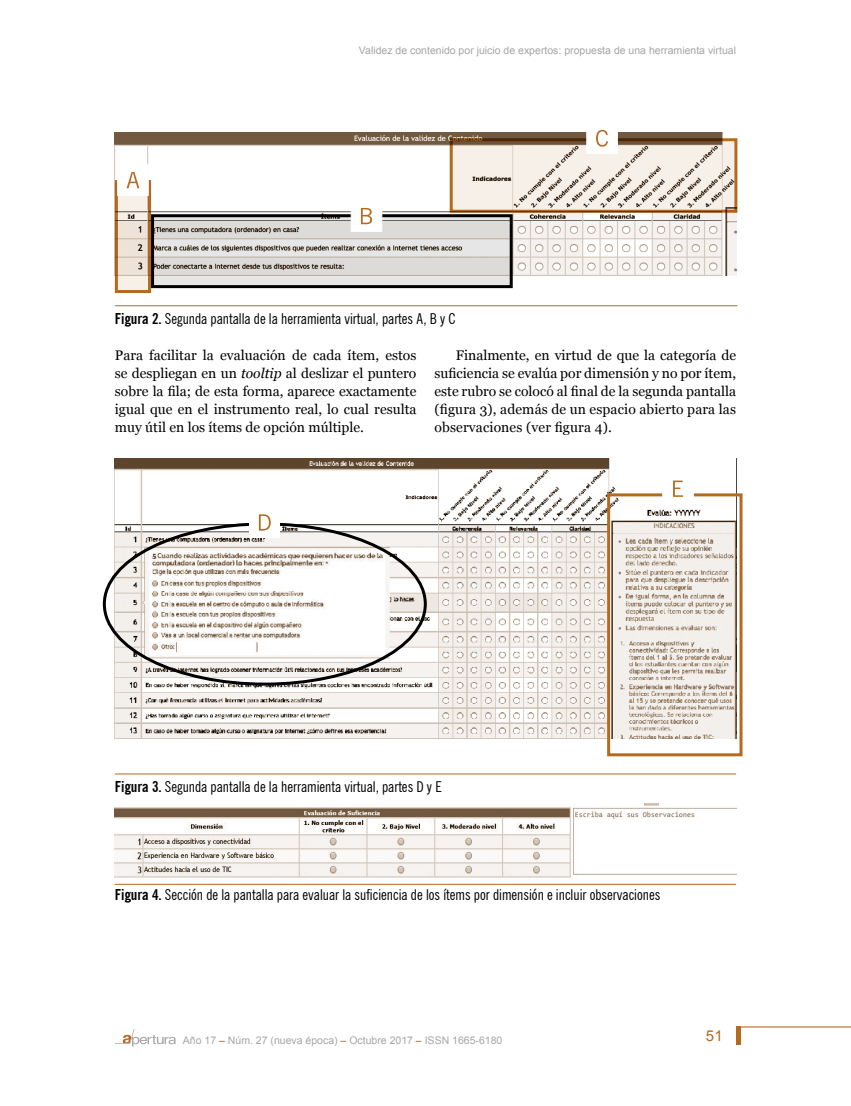
<style>
.page{position:relative;width:851px;height:1106px;background:#fff}
.page>*{position:absolute;margin:0;border:0;box-sizing:border-box;transform-origin:0 0}
.t1{font:condensed 15px "News Gothic BT";color:#000}
.t2{font:15px "Arial";color:#b46a1f}
.t3{font:13.8px/18px "Georgia";letter-spacing:.005em;color:#000;text-align:justify}
.t4{font:10.5px "Arial";color:#a6a6a6}
.s1{font-weight:700}
.s2{font-style:italic}
.s3{color:#b46a1f}
</style>
<div class="page">
<svg style="left:115px;top:1029px;width:60px;height:17px"></svg>
<hr style="left:737px;top:1026px;width:113px;height:1px;background:#b46a1f">
<hr style="left:736px;top:1026px;width:4px;height:18px;background:#b46a1f">
<img style="left:115px;top:133px;width:621px;height:142px">
<img style="left:115px;top:458px;width:621px;height:281px">
<img style="left:115px;top:803px;width:621px;height:75px">
<div style="left:607px;top:493px;width:135px;height:263px;border:3px solid #b46a1f"></div>
<div style="left:662px;top:473px;width:31px;height:31px;background:#fff"></div>
<svg style="left:673px;top:480px;width:10px;height:17px"></svg>
<div style="left:249px;top:507px;width:31px;height:31px;background:#fff"></div>
<svg style="left:259px;top:514px;width:12px;height:16px"></svg>
<svg style="left:453px;top:142px;width:280px;height:67px;background:#e2d9d1"></svg>
<div style="left:449px;top:138px;width:288px;height:75px;border:3px solid #b46a1f"></div>
<svg style="left:119px;top:195px;width:28px;height:94px;background:#e8ded5"></svg>
<div style="left:115px;top:180px;width:36px;height:113px;border:3px solid #b46a1f"></div>
<svg style="left:155px;top:218px;width:353px;height:66px;background:#d1cfcc"></svg>
<div style="left:151px;top:214px;width:361px;height:74px;border:3px solid #000"></div>
<div style="left:586px;top:123px;width:31px;height:31px;background:#fff"></div>
<svg style="left:596px;top:130px;width:12px;height:17px"></svg>
<div style="left:351px;top:201px;width:31px;height:30px;background:#fff"></div>
<svg style="left:361px;top:208px;width:11px;height:16px"></svg>
<div style="left:117px;top:165px;width:31px;height:30px;background:#fff"></div>
<svg style="left:126px;top:172px;width:13px;height:16px"></svg>
<hr style="left:115px;top:305px;width:622px;height:1px;background:#b46a1f">
<hr style="left:115px;top:773px;width:621px;height:1px;background:#b46a1f">
<hr style="left:115px;top:884px;width:621px;height:1px;background:#b46a1f">
<p class="t4" style="left:359px;top:43px;width:378px">Validez de contenido por juicio de expertos: propuesta de una herramienta virtual</p>
<p class="t1" style="left:115px;top:310px;width:342px"><span class="s1">Figura 2.</span> Segunda pantalla de la herramienta virtual, partes A, B y C</p>
<p class="t3" style="left:115px;top:346px;width:303px">Para facilitar la evaluación de cada ítem, estos se despliegan en un <span class="s2">tooltip</span> al deslizar el puntero sobre la fila; de esta forma, aparece exactamente igual que en el instrumento real, lo cual resulta muy útil en los ítems de opción múltiple.</p>
<p class="t3" style="left:434px;top:346px;width:303px;text-indent:21px">Finalmente, en virtud de que la categoría de suficiencia se evalúa por dimensión y no por ítem, este rubro se colocó al final de la segunda pantalla (figura 3), además de un espacio abierto para las observaciones (ver figura 4).</p>
<p class="t1" style="left:115px;top:778px;width:328px"><span class="s1">Figura 3.</span> Segunda pantalla de la herramienta virtual, partes D y E</p>
<p class="t1" style="left:115px;top:886px;width:547px"><span class="s1">Figura 4.</span> Sección de la pantalla para evaluar la suficiencia de los ítems por dimensión e incluir observaciones</p>
<p class="t4" style="left:183px;top:1033px;width:321px">Año 17 <span class="s3">–</span> Núm. 27 (nueva época) <span class="s3">–</span> Octubre 2017 <span class="s3">–</span> ISSN 1665-6180</p>
<p class="t2" style="left:705px;top:1026px;width:18px">51</p>
</div>
